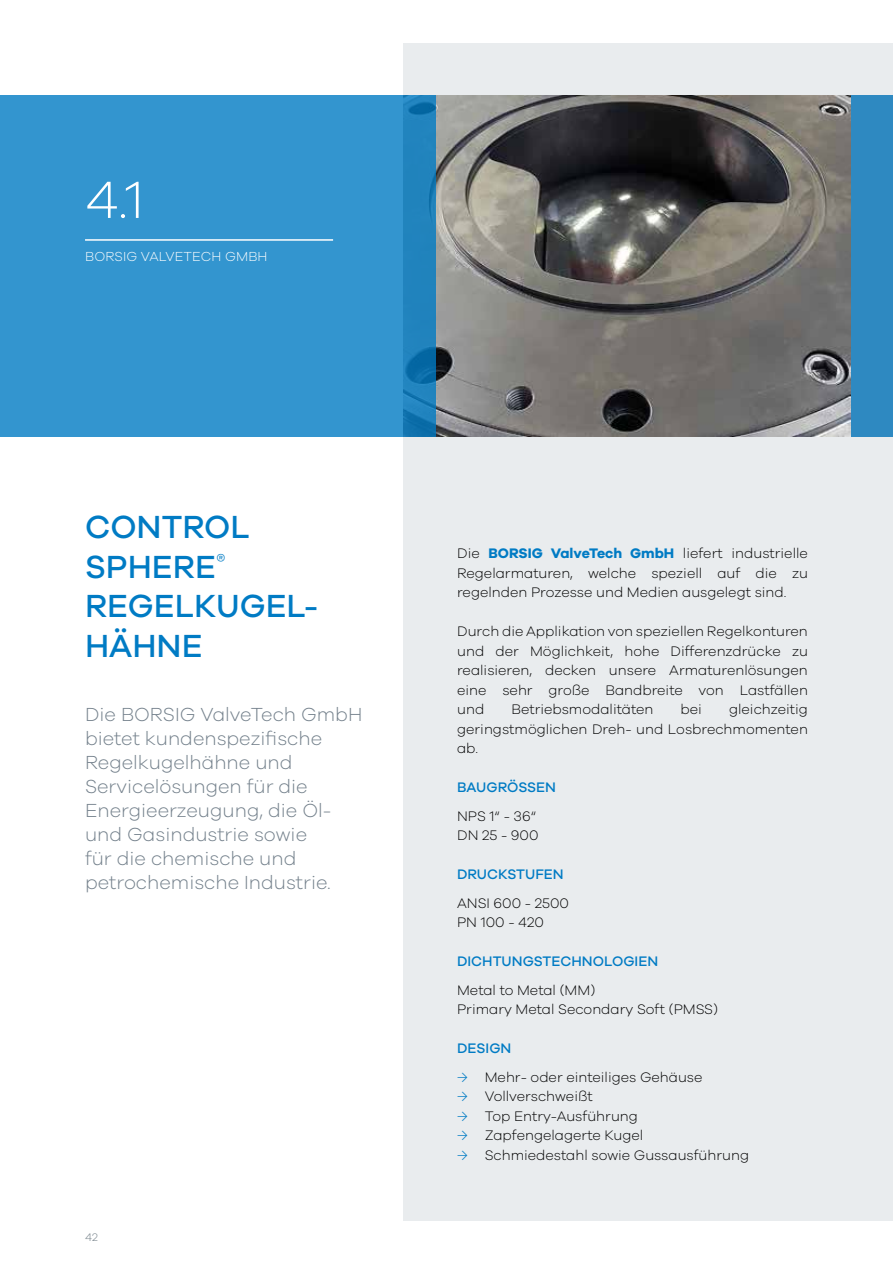
<style>
.page{position:relative;width:893px;height:1263px;background:#fff}
.page>*{position:absolute;margin:0;border:0;box-sizing:border-box;transform-origin:0 0}
.t1{font:300 54px "Galano Grotesque";color:#fff}
.t2{font:500 33px/39.6px "Galano Grotesque";color:#007bc4}
.t3{font:300 19.5px/24px "Galano Grotesque";color:#73808b}
.t4{font:300 14.25px/19.5px "Galano Grotesque";color:#000;text-align:justify}
.t5{font:500 14.25px "Galano Grotesque";color:#007bc4}
.t6{font:300 13.5px "Galano Grotesque";letter-spacing:.01em;color:#fff}
.t7{font:300 11.25px "Galano Grotesque";color:#717e86}
.s1{font-weight:700;color:#007bc4}
.s2{color:#007bc4}
</style>
<div class="page">
<div style="left:404px;top:43px;width:489px;height:1177px;background:#e9ecee"></div>
<div style="left:850px;top:96px;width:43px;height:341px;background:#2e89c1"></div>
<img style="left:436px;top:96px;width:414px;height:341px">
<div style="left:0;top:96px;width:436px;height:341px;background:linear-gradient(to right,#3698d2,#2d8fc9)"></div>
<hr style="left:85px;top:239px;width:248px;height:2px;background:#fff">
<h1 class="t1" style="left:85px;top:167px;width:60px">4.1</h1>
<p class="t6" style="left:85px;top:249px;width:184px">BORSIG VALVETECH GMBH</p>
<h2 class="t2" style="left:85px;top:506px;width:235px">CONTROL<br>SPHERE<sup>®<br></sup>REGELKUGEL-<br>HÄHNE</h2>
<h3 class="t3" style="left:85px;top:701px;width:279px">Die BORSIG ValveTech GmbH bietet kundenspezifische<br>Regelkugelhähne und<br>Servicelösungen für die<br>Energieerzeugung, die Öl&shy;und Gasindustrie sowie<br>für die chemische und petrochemische Industrie.</h3>
<p class="t7" style="left:85px;top:1231px;width:14px">42</p>
<p class="t4" style="left:457px;top:543px;width:352px">Die <span class="s1">BORSIG ValveTech GmbH</span> liefert industrielle Regelarmaturen, welche speziell auf die zu regelnden Prozesse und Medien ausgelegt sind.</p>
<p class="t4" style="left:457px;top:621px;width:352px">Durch die Applikation von speziellen Regelkonturen und der Möglichkeit, hohe Differenzdrücke zu realisieren, decken unsere Armaturenlösungen eine sehr große Bandbreite von Lastfällen und</p>
<p class="t4" style="left:457px;top:699px;width:352px;text-indent:272px">gleichzeitig geringstmöglichen Dreh- und Losbrechmomenten ab.</p>
<p class="t5" style="left:457px;top:779px;width:100px">BAUGRÖSSEN</p>
<p class="t4" style="left:457px;top:806px;width:83px">NPS 1“ - 36“<br>DN 25 - 900</p>
<p class="t5" style="left:457px;top:866px;width:108px">DRUCKSTUFEN</p>
<p class="t4" style="left:457px;top:893px;width:113px">ANSI 600 - 2500<br>PN 100 - 420</p>
<p class="t5" style="left:457px;top:953px;width:203px">DICHTUNGSTECHNOLOGIEN</p>
<p class="t4" style="left:457px;top:980px;width:262px">Metal to Metal (MM)<br>Primary Metal Secondary Soft (PMSS)</p>
<p class="t5" style="left:457px;top:1040px;width:56px">DESIGN</p>
<p class="t4" style="left:457px;top:1066px;width:247px"><span class="s2">→</span> Mehr- oder einteiliges Gehäuse</p>
<p class="t4" style="left:457px;top:1086px;width:137px"><span class="s2">→</span> Vollverschweißt</p>
<p class="t4" style="left:457px;top:1105px;width:182px"><span class="s2">→</span> Top Entry-Ausführung</p>
<p class="t4" style="left:457px;top:1125px;width:188px"><span class="s2">→</span> Zapfengelagerte Kugel</p>
<p class="t4" style="left:457px;top:1144px;width:294px"><span class="s2">→</span> Schmiedestahl sowie Gussausführung</p>
<p class="t4" style="left:511px;top:699px;width:143px">Betriebsmodalitäten</p>
<p class="t4" style="left:681px;top:699px;width:23px">bei</p>
</div>
